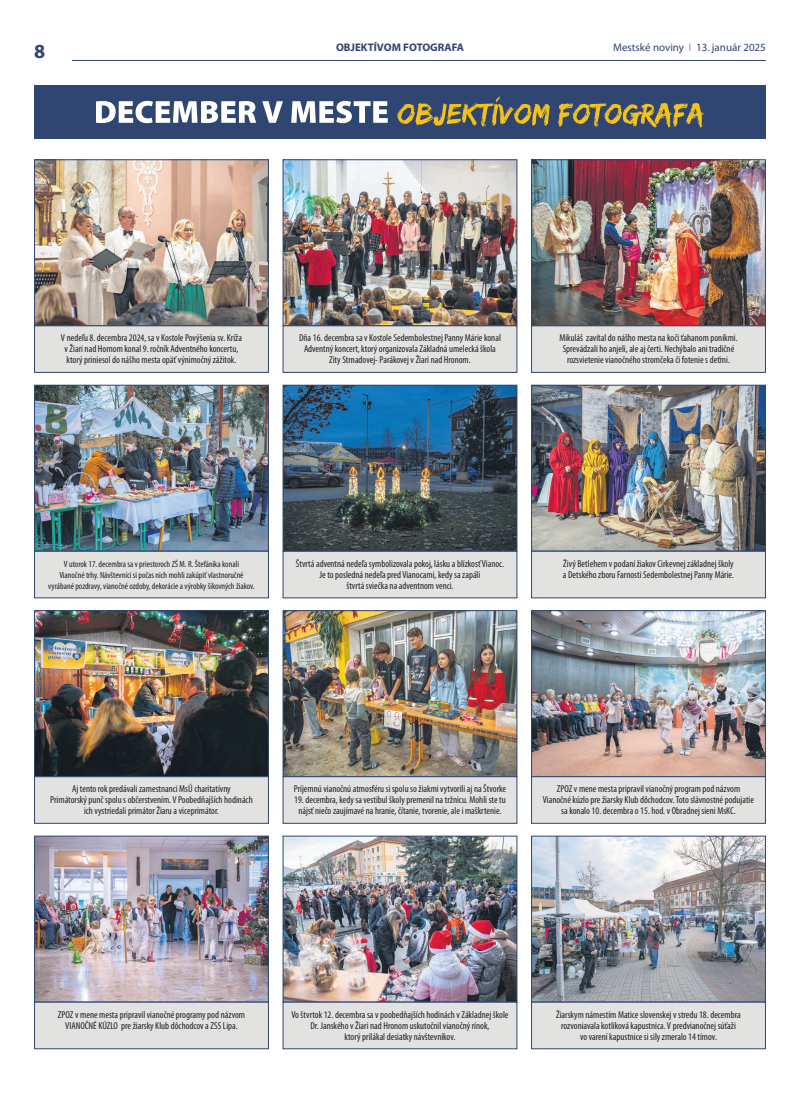
<style>
.page{position:relative;width:800px;height:1106px;background:#fff}
.page>*{position:absolute;margin:0;border:0;box-sizing:border-box;transform-origin:0 0}
.t1{font:700 20px "Myriad Pro";color:#2f4572}
.t2{font:11px "Myriad Pro";color:#2f4572}
.t3{font:700 11px "Myriad Pro";color:#2f4572}
.t4{font:condensed 10px/11px "Myriad Pro";color:#231f20;text-align:center}
.t5{font:condensed 9px/11px "Myriad Pro";color:#231f20;text-align:center}
.s1{font-weight:300}
</style>
<div class="page">
<hr style="left:72px;top:60px;width:693px;height:1px;background:#2f4572">
<img style="left:36px;top:161px;width:231px;height:163px">
<div style="left:34px;top:159px;width:235px;height:167px;border:1px solid #2f4572"></div>
<div style="left:34px;top:325px;width:235px;height:48px;background:#e2e2e1;border:1px solid #2f4572"></div>
<img style="left:533px;top:161px;width:230px;height:163px">
<div style="left:531px;top:159px;width:234px;height:167px;border:1px solid #2f4572"></div>
<div style="left:531px;top:325px;width:234px;height:48px;background:#e2e2e1;border:1px solid #2f4572"></div>
<img style="left:284px;top:161px;width:231px;height:163px">
<div style="left:282px;top:159px;width:235px;height:167px;border:1px solid #2f4572"></div>
<div style="left:282px;top:325px;width:235px;height:48px;background:#e2e2e1;border:1px solid #2f4572"></div>
<img style="left:36px;top:387px;width:231px;height:162px">
<div style="left:34px;top:385px;width:235px;height:166px;border:1px solid #2f4572"></div>
<div style="left:34px;top:551px;width:235px;height:47px;background:#e2e2e1;border:1px solid #2f4572"></div>
<img style="left:533px;top:387px;width:230px;height:162px">
<div style="left:531px;top:385px;width:234px;height:166px;border:1px solid #2f4572"></div>
<div style="left:531px;top:551px;width:234px;height:47px;background:#e2e2e1;border:1px solid #2f4572"></div>
<img style="left:284px;top:387px;width:231px;height:162px">
<div style="left:282px;top:385px;width:235px;height:166px;border:1px solid #2f4572"></div>
<div style="left:282px;top:551px;width:235px;height:47px;background:#e2e2e1;border:1px solid #2f4572"></div>
<img style="left:36px;top:612px;width:231px;height:163px">
<div style="left:34px;top:610px;width:235px;height:167px;border:1px solid #2f4572"></div>
<div style="left:34px;top:776px;width:235px;height:47px;background:#e2e2e1;border:1px solid #2f4572"></div>
<img style="left:533px;top:612px;width:230px;height:163px">
<div style="left:531px;top:610px;width:234px;height:167px;border:1px solid #2f4572"></div>
<div style="left:531px;top:776px;width:234px;height:47px;background:#e2e2e1;border:1px solid #2f4572"></div>
<img style="left:284px;top:612px;width:231px;height:163px">
<div style="left:282px;top:610px;width:235px;height:167px;border:1px solid #2f4572"></div>
<div style="left:282px;top:776px;width:235px;height:47px;background:#e2e2e1;border:1px solid #2f4572"></div>
<img style="left:36px;top:837px;width:231px;height:163px">
<div style="left:34px;top:835px;width:235px;height:167px;border:1px solid #2f4572"></div>
<div style="left:34px;top:1001px;width:235px;height:48px;background:#e2e2e1;border:1px solid #2f4572"></div>
<img style="left:533px;top:837px;width:230px;height:163px">
<div style="left:531px;top:835px;width:234px;height:167px;border:1px solid #2f4572"></div>
<div style="left:531px;top:1001px;width:234px;height:48px;background:#e2e2e1;border:1px solid #2f4572"></div>
<img style="left:284px;top:837px;width:231px;height:163px">
<div style="left:282px;top:835px;width:235px;height:167px;border:1px solid #2f4572"></div>
<div style="left:282px;top:1001px;width:235px;height:48px;background:#e2e2e1;border:1px solid #2f4572"></div>
<div style="left:34px;top:85px;width:731px;height:54px;background:#2f4572"></div>
<svg style="left:397px;top:96px;width:306px;height:32px"></svg>
<svg style="left:96px;top:101px;width:291px;height:22px"></svg>
<h1 class="t1" style="left:34px;top:38px;width:13px">8</h1>
<p class="t3" style="left:336px;top:40px;width:129px">OBJEKTÍVOM FOTOGRAFA</p>
<p class="t2" style="left:613px;top:40px;width:154px">Mestské noviny <span class="s1">I</span> 13. január 2025</p>
<p class="t4" style="left:61px;top:332px;width:182px">V nedeľu 8. decembra 2024, sa v Kostole Povýšenia sv. Kríža v Žiari nad Hornom konal 9. ročník Adventného koncertu, ktorý priniesol do nášho mesta opäť výnimočný zážitok.</p>
<p class="t4" style="left:559px;top:332px;width:180px">Mikuláš zavítal do nášho mesta na koči ťahanom poníkmi.<br>Sprevádzali ho anjeli, ale aj čerti. Nechýbalo ani tradičné rozsvietenie vianočného stromčeka či fotenie s deťmi.</p>
<p class="t4" style="left:299px;top:332px;width:203px">Dňa 16. decembra sa v Kostole Sedembolestnej Panny Márie konal<br>Adventný koncert, ktorý organizovala Základná umelecká škola<br>Zity Strnadovej- Parákovej v Žiari nad Hronom.</p>
<p class="t5" style="left:48px;top:558px;width:208px">V utorok 17. decembra sa v priestoroch ZŠ M. R. Štefánika konali<br>Vianočné trhy. Návštevníci si počas nich mohli zakúpiť vlastnoručné vyrábané pozdravy, vianočné ozdoby, dekorácie a výrobky šikovných žiakov.</p>
<p class="t4" style="left:562px;top:558px;width:173px;text-align:left">Živý Betlehem v podaní žiakov Cirkevnej základnej školy a Detského zboru Farnosti Sedembolestnej Panny Márie.</p>
<p class="t4" style="left:296px;top:558px;width:210px">Štvrtá adventná nedeľa symbolizovala pokoj, lásku a blízkosť Vianoc.<br>Je to posledná nedeľa pred Vianocami, kedy sa zapáli<br>štvrtá sviečka na adventnom venci.</p>
<p class="t4" style="left:50px;top:783px;width:204px">Aj tento rok predávali zamestnanci MsÚ charitatívny<br>Primátorský punč spolu s občerstvením. V Poobedňajších hodinách ich vystriedali primátor Žiaru a viceprimátor.</p>
<p class="t4" style="left:543px;top:783px;width:212px">ZPOZ v mene mesta pripravil vianočný program pod názvom<br>Vianočné kúzlo pre žiarsky Klub dôchodcov. Toto slávnostné podujatie sa konalo 10. decembra o 15. hod. v Obradnej sieni MsKC.</p>
<p class="t4" style="left:294px;top:783px;width:214px">Príjemnú vianočnú atmosféru si spolu so žiakmi vytvorili aj na Štvorke</p>
<p class="t4" style="left:294px;top:794px;width:213px">19. decembra, kedy sa vestibul školy premenil na tržnicu. Mohli ste tu nájsť niečo zaujímavé na hranie, čítanie, tvorenie, ale i maškrtenie.</p>
<p class="t4" style="left:58px;top:1008px;width:188px">ZPOZ v mene mesta pripravil vianočné programy pod názvom<br>VIANOČNÉ KÚZLO pre žiarsky Klub dôchodcov a ZSS Lipa.</p>
<p class="t4" style="left:556px;top:1008px;width:186px">Žiarskym námestím Matice slovenskej v stredu 18. decembra rozvoniavala kotlíková kapustnica. V predvianočnej súťaži<br>vo varení kapustnice si sily zmeralo 14 tímov.</p>
<p class="t4" style="left:291px;top:1008px;width:218px">Vo štvrtok 12. decembra sa v poobedňajších hodinách v Základnej škole<br>Dr. Janského v Žiari nad Hronom uskutočnil vianočný rínok,<br>ktorý prilákal desiatky návštevníkov.</p>
</div>
